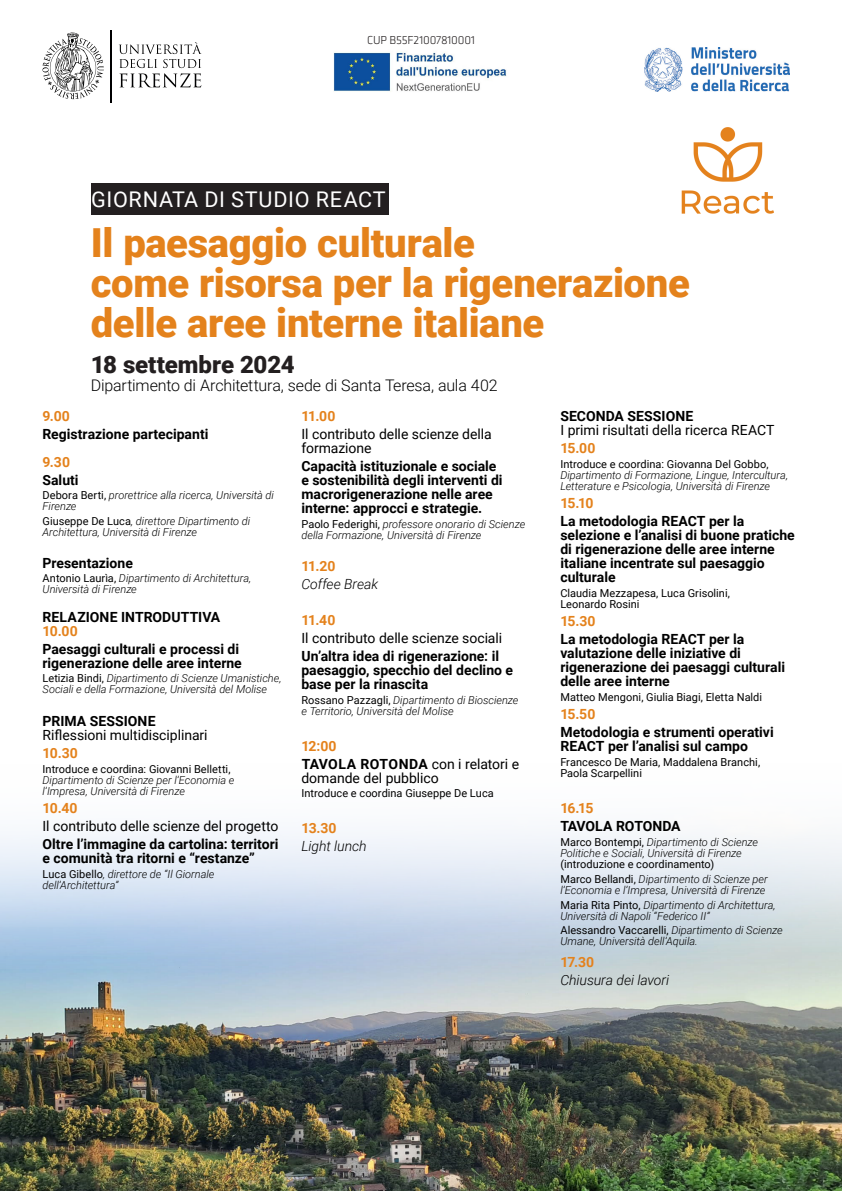
<style>
.page{position:relative;width:842px;height:1191px;background:#fff}
.page>*{position:absolute;margin:0;border:0;box-sizing:border-box;transform-origin:0 0}
.t1{font:900 40px/40px "Roboto";letter-spacing:-.01em;color:#e4821c}
.t2{font:900 24px "Roboto";letter-spacing:-.005em;color:#231f20}
.t3{font:21.6px "Roboto";letter-spacing:.03em;color:#fff}
.t4{font:300 16px "Roboto";letter-spacing:-.01em;color:#000}
.t5{font:700 14px/14px "Roboto";color:#000}
.t6{font:14px/14px "Roboto";letter-spacing:-.005em;color:#000}
.t7{font:700 14px "Roboto";letter-spacing:-.05em;color:#e4821c}
.t8{font:italic 300 14px "Roboto";letter-spacing:-.005em;color:#000}
.t9{font:700 14px/18px "Roboto";letter-spacing:.02em;color:#000}
.t10{font:300 12px "Klavika";letter-spacing:-.01em;color:#231f20}
.t11{font:italic 300 11px/11px "Roboto";color:#000}
.t12{font:11px/11px "Roboto";color:#000}
.s1{font-weight:400;font-style:normal}
.s2{color:#e4821c}
.s3{font-weight:400}
.s4{font-weight:300;font-style:italic}
</style>
<div class="page">
<img style="left:0;top:969px;width:842px;height:222px">
<svg style="left:0;top:832px;width:842px;height:137px;background:#d2deec"></svg>
<div style="left:91px;top:183px;width:297px;height:31px;background:#231f20"></div>
<img style="left:644px;top:48px;width:146px;height:43px">
<img style="left:333px;top:51px;width:174px;height:41px">
<img style="left:682px;top:127px;width:91px;height:87px">
<hr style="left:110px;top:30px;width:2px;height:73px;background:#000001">
<svg style="left:119px;top:42px;width:83px;height:45px"></svg>
<svg style="left:42px;top:32px;width:61px;height:67px"></svg>
<p class="t10" style="left:367px;top:34px;width:109px">CUP B55F21007810001</p>
<h3 class="t3" style="left:91px;top:184px;width:296px">GIORNATA DI STUDIO REACT</h3>
<h1 class="t1" style="left:91px;top:221px;width:601px">Il paesaggio culturale<br>come risorsa per la rigenerazione delle aree interne italiane</h1>
<h2 class="t2" style="left:91px;top:348px;width:206px">18 settembre 2024</h2>
<h3 class="t4" style="left:91px;top:374px;width:409px">Dipartimento di Architettura, sede di Santa Teresa, aula 402</h3>
<p class="t7" style="left:43px;top:406px;width:29px">9.00</p>
<p class="t5" style="left:43px;top:426px;width:167px">Registrazione partecipanti</p>
<p class="t7" style="left:43px;top:452px;width:29px">9.30</p>
<p class="t5" style="left:43px;top:472px;width:38px">Saluti</p>
<p class="t11" style="left:43px;top:489px;width:233px"><span class="s1">Debora Berti,</span> prorettrice alla ricerca, Università di<br>Firenze</p>
<p class="t11" style="left:43px;top:515px;width:209px"><span class="s1">Giuseppe De Luca</span>, direttore Dipartimento di<br>Architettura, Università di Firenze</p>
<p class="t5" style="left:43px;top:555px;width:92px">Presentazione</p>
<p class="t11" style="left:43px;top:572px;width:210px"><span class="s1">Antonio Laurìa,</span> Dipartimento di Architettura,<br>Università di Firenze</p>
<p class="t5" style="left:43px;top:609px;width:179px">RELAZIONE INTRODUTTIVA</p>
<p class="t7" style="left:43px;top:621px;width:37px">10.00</p>
<p class="t5" style="left:43px;top:641px;width:201px">Paesaggi culturali e processi di rigenerazione delle aree interne</p>
<p class="t11" style="left:43px;top:672px;width:241px"><span class="s1">Letizia Bindi,</span> Dipartimento di Scienze Umanistiche,<br>Sociali e della Formazione, Università del Molise</p>
<p class="t5" style="left:43px;top:713px;width:115px">PRIMA SESSIONE</p>
<p class="t6" style="left:43px;top:727px;width:167px">Riflessioni multidisciplinari</p>
<p class="t7" style="left:43px;top:743px;width:37px">10.30</p>
<p class="t12" style="left:43px;top:763px;width:189px">Introduce e coordina: Giovanni Belletti,</p>
<p class="t11" style="left:43px;top:774px;width:193px">Dipartimento di Scienze per l’Economia e l’Impresa, Università di Firenze</p>
<p class="t7" style="left:43px;top:798px;width:37px">10.40</p>
<p class="t6" style="left:43px;top:818px;width:237px">Il contributo delle scienze del progetto</p>
<p class="t5" style="left:43px;top:836px;width:238px">Oltre l’immagine da cartolina: territori e comunità tra ritorni e “restanze”</p>
<p class="t11" style="left:43px;top:867px;width:173px"><span class="s1">Luca Gibello</span>, direttore de “Il Giornale dell’Architettura”</p>
<p class="t7" style="left:301px;top:406px;width:36px">11.00</p>
<p class="t6" style="left:301px;top:426px;width:192px">Il contributo delle scienze della formazione</p>
<p class="t5" style="left:301px;top:458px;width:203px">Capacità istituzionale e sociale e sostenibilità degli interventi di macrorigenerazione nelle aree interne: approcci e strategie.</p>
<p class="t11" style="left:301px;top:518px;width:225px"><span class="s1">Paolo Federighi,</span> professore onorario di Scienze della Formazione, Università di Firenze</p>
<p class="t7" style="left:301px;top:556px;width:36px">11.20</p>
<p class="t8" style="left:301px;top:574px;width:78px">Coffee Break</p>
<p class="t7" style="left:301px;top:610px;width:35px">11.40</p>
<p class="t6" style="left:301px;top:630px;width:202px">Il contributo delle scienze sociali</p>
<p class="t5" style="left:301px;top:648px;width:213px">Un’altra idea di rigenerazione: il paesaggio, specchio del declino e base per la rinascita</p>
<p class="t11" style="left:301px;top:694px;width:219px"><span class="s1">Rossano Pazzagli,</span> Dipartimento di Bioscienze e Territorio, Università del Molise</p>
<p class="t9" style="left:301px;top:736px;width:219px"><span class="s2">12:00<br></span>TAVOLA ROTONDA <span class="s3">con i relatori e</span></p>
<p class="t6" style="left:301px;top:770px;width:139px">domande del pubblico</p>
<p class="t12" style="left:301px;top:787px;width:194px">Introduce e coordina Giuseppe De Luca</p>
<p class="t7" style="left:301px;top:818px;width:37px">13.30</p>
<p class="t8" style="left:301px;top:836px;width:67px">Light lunch</p>
<p class="t5" style="left:560px;top:408px;width:134px">SECONDA SESSIONE</p>
<p class="t6" style="left:560px;top:422px;width:216px">I primi risultati della ricerca REACT</p>
<p class="t7" style="left:560px;top:438px;width:37px">15.00</p>
<p class="t12" style="left:560px;top:458px;width:210px">Introduce e coordina: Giovanna Del Gobbo,</p>
<p class="t11" style="left:560px;top:469px;width:229px">Dipartimento di Formazione, Lingue, Intercultura,<br>Letterature e Psicologia, Università di Firenze</p>
<p class="t7" style="left:560px;top:493px;width:35px">15.10</p>
<p class="t5" style="left:560px;top:513px;width:236px">La metodologia REACT per la selezione e l’analisi di buone pratiche di rigenerazione delle aree interne italiane incentrate sul paesaggio culturale</p>
<p class="t12" style="left:560px;top:587px;width:171px">Claudia Mezzapesa, Luca Grisolini,<br>Leonardo Rosini</p>
<p class="t7" style="left:560px;top:611px;width:37px">15.30</p>
<p class="t5" style="left:560px;top:631px;width:226px">La metodologia REACT per la valutazione delle iniziative di rigenerazione dei paesaggi culturali delle aree interne</p>
<p class="t12" style="left:560px;top:691px;width:203px">Matteo Mengoni, Giulia Biagi, Eletta Naldi</p>
<p class="t7" style="left:560px;top:704px;width:36px">15.50</p>
<p class="t5" style="left:560px;top:724px;width:215px">Metodologia e strumenti operativi<br>REACT per l’analisi sul campo</p>
<p class="t12" style="left:560px;top:756px;width:201px">Francesco De Maria, Maddalena Branchi,<br>Paola Scarpellini</p>
<p class="t7" style="left:560px;top:798px;width:35px">16.15</p>
<p class="t5" style="left:560px;top:818px;width:122px">TAVOLA ROTONDA</p>
<p class="t11" style="left:560px;top:835px;width:199px"><span class="s1">Marco Bontempi,</span> Dipartimento di Scienze<br>Politiche e Sociali, Università di Firenze</p>
<p class="t12" style="left:560px;top:855px;width:209px;line-height:15px">(introduzione e coordinamento)<br>Marco Bellandi, <span class="s4">Dipartimento di Scienze per</span></p>
<p class="t11" style="left:560px;top:881px;width:217px;line-height:15px">l’Economia e l’Impresa, Università di Firenze<br><span class="s1">Maria Rita Pinto,</span> Dipartimento di Architettura,</p>
<p class="t11" style="left:560px;top:907px;width:224px;line-height:15px">Università di Napoli “Federico II”<br><span class="s1">Alessandro Vaccarelli,</span> Dipartimento di Scienze</p>
<p class="t11" style="left:560px;top:935px;width:139px">Umane, Università dell’Aquila.</p>
<p class="t7" style="left:560px;top:952px;width:35px">17.30</p>
<p class="t8" style="left:560px;top:970px;width:110px">Chiusura dei lavori</p>
</div>
